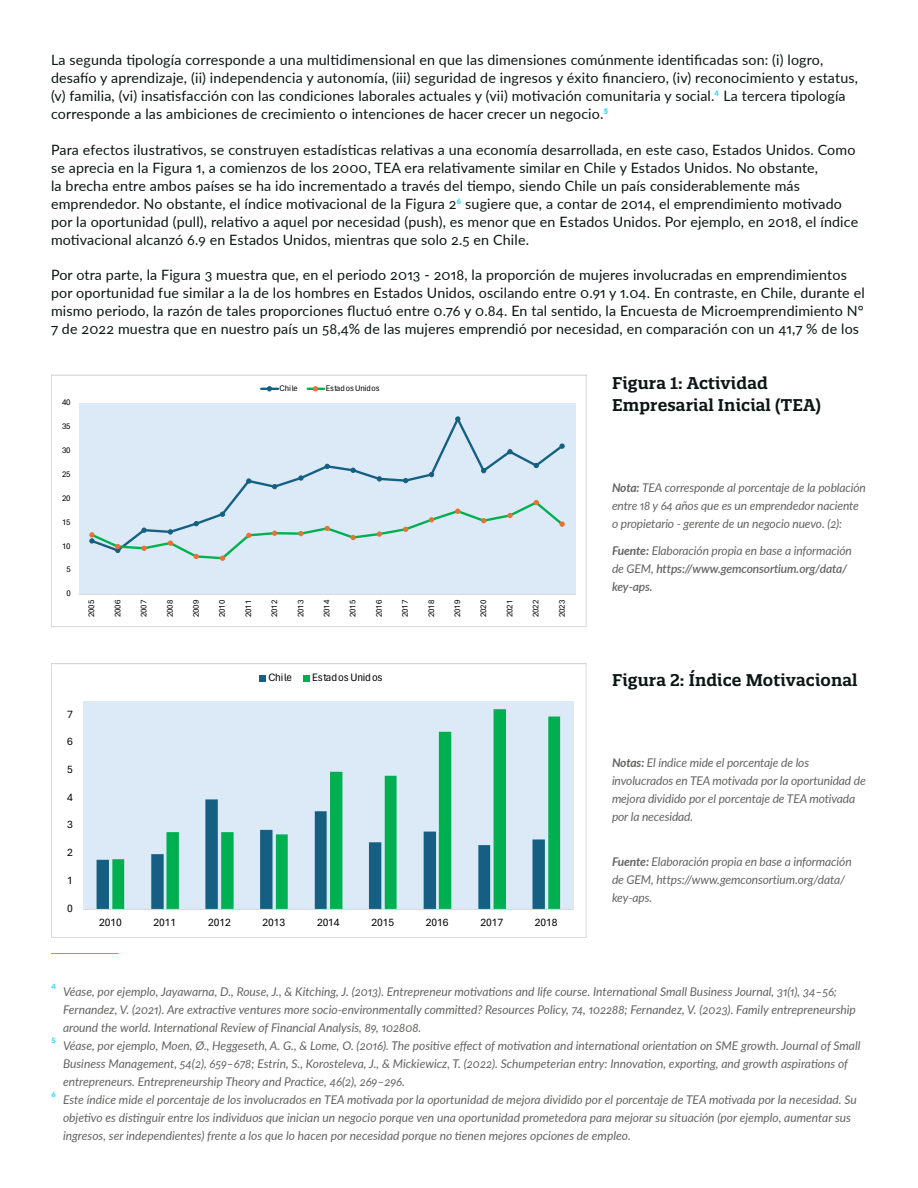
<style>
.page{position:relative;width:918px;height:1188px;background:#fff}
.page>*{position:absolute;margin:0;border:0;box-sizing:border-box;transform-origin:0 0}
.t1{font:600 16.5px/22.5px "Quatro Slab";letter-spacing:.01em;color:#0c1614}
.t2{font:14.25px/18px "Lato";letter-spacing:.01em;color:#0c1614}
.t3{font:italic 12px/18px "Lato";color:#636362}
.t4{font:italic 600 12px/18px "Lato";letter-spacing:-.01em;color:#636362}
.t5{font:11.25px "Aptos Narrow 1900000 5 b 1249";letter-spacing:-.005em;color:#000}
.t6{font:8.55px "Aptos Narrow 1900000 5 b 1249";letter-spacing:-.005em;color:#000}
.s1{font-weight:600;color:#17d4ff}
.s2{font-weight:700}
.s3{font-weight:400}
.s4{font-weight:700;font-style:normal;font-size:15px;color:#4ddeff}
</style>
<div class="page">
<hr style="left:51px;top:953px;width:68px;height:1px;background:#00cfff">
<svg style="left:51px;top:376px;width:535px;height:251px"></svg>
<svg style="left:51px;top:664px;width:535px;height:274px"></svg>
<hr style="left:51px;top:663px;width:535px;height:1px;background:#d0d0d0">
<hr style="left:51px;top:375px;width:535px;height:1px;background:#d0d0d0">
<p class="t2" style="left:51px;top:50px;width:808px">La segunda tipología corresponde a una multidimensional en que las dimensiones comúnmente identificadas son: (i) logro, desafío y aprendizaje, (ii) independencia y autonomía, (iii) seguridad de ingresos y éxito financiero, (iv) reconocimiento y estatus, (v) familia, (vi) insatisfacción con las condiciones laborales actuales y (vii) motivación comunitaria y social.<span class="s1">4</span> La tercera tipología corresponde a las ambiciones de crecimiento o intenciones de hacer crecer un negocio.<span class="s1">5</span></p>
<p class="t2" style="left:51px;top:140px;width:809px">Para efectos ilustrativos, se construyen estadísticas relativas a una economía desarrollada, en este caso, Estados Unidos. Como se aprecia en la Figura 1, a comienzos de los 2000, TEA era relativamente similar en Chile y Estados Unidos. No obstante,<br>la brecha entre ambos países se ha ido incrementado a través del tiempo, siendo Chile un país considerablemente más emprendedor. No obstante, el índice motivacional de la Figura 2<span class="s1">6</span> sugiere que, a contar de 2014, el emprendimiento motivado por la oportunidad (pull), relativo a aquel por necesidad (push), es menor que en Estados Unidos. Por ejemplo, en 2018, el índice motivacional alcanzó 6.9 en Estados Unidos, mientras que solo 2.5 en Chile.</p>
<p class="t2" style="left:51px;top:266px;width:815px">Por otra parte, la Figura 3 muestra que, en el periodo 2013 - 2018, la proporción de mujeres involucradas en emprendimientos por oportunidad fue similar a la de los hombres en Estados Unidos, oscilando entre 0.91 y 1.04. En contraste, en Chile, durante el mismo periodo, la razón de tales proporciones fluctuó entre 0.76 y 0.84. En tal sentido, la Encuesta de Microemprendimiento N° 7 de 2022 muestra que en nuestro país un 58,4% de las mujeres emprendió por necesidad, en comparación con un 41,7 % de los</p>
<p class="t6" style="left:62px;top:397px;width:10px">40</p>
<p class="t6" style="left:62px;top:420px;width:10px">35</p>
<p class="t6" style="left:62px;top:444px;width:10px">30</p>
<p class="t6" style="left:62px;top:468px;width:10px">25</p>
<p class="t6" style="left:62px;top:492px;width:10px">20</p>
<p class="t6" style="left:62px;top:516px;width:10px">15</p>
<p class="t6" style="left:62px;top:540px;width:10px">10</p>
<p class="t6" style="left:66px;top:564px;width:6px">5</p>
<p class="t6" style="left:66px;top:587px;width:6px">0</p>
<p class="t6" style="left:280px;top:382px;width:19px">Chile</p>
<p class="t6" style="left:326px;top:382px;width:55px">Estados Unidos</p>
<p class="t6" style="left:86px;top:617px;width:19px;rotate:-90deg">2005</p>
<p class="t6" style="left:112px;top:617px;width:19px;rotate:-90deg">2006</p>
<p class="t6" style="left:138px;top:617px;width:19px;rotate:-90deg">2007</p>
<p class="t6" style="left:164px;top:617px;width:19px;rotate:-90deg">2008</p>
<p class="t6" style="left:190px;top:617px;width:19px;rotate:-90deg">2009</p>
<p class="t6" style="left:216px;top:617px;width:19px;rotate:-90deg">2010</p>
<p class="t6" style="left:242px;top:617px;width:19px;rotate:-90deg">2011</p>
<p class="t6" style="left:269px;top:617px;width:19px;rotate:-90deg">2012</p>
<p class="t6" style="left:295px;top:617px;width:19px;rotate:-90deg">2013</p>
<p class="t6" style="left:321px;top:617px;width:19px;rotate:-90deg">2014</p>
<p class="t6" style="left:347px;top:617px;width:19px;rotate:-90deg">2015</p>
<p class="t6" style="left:373px;top:617px;width:19px;rotate:-90deg">2016</p>
<p class="t6" style="left:399px;top:617px;width:19px;rotate:-90deg">2017</p>
<p class="t6" style="left:425px;top:617px;width:19px;rotate:-90deg">2018</p>
<p class="t6" style="left:452px;top:617px;width:19px;rotate:-90deg">2019</p>
<p class="t6" style="left:478px;top:617px;width:19px;rotate:-90deg">2020</p>
<p class="t6" style="left:504px;top:617px;width:19px;rotate:-90deg">2021</p>
<p class="t6" style="left:530px;top:617px;width:19px;rotate:-90deg">2022</p>
<p class="t6" style="left:556px;top:617px;width:19px;rotate:-90deg">2023</p>
<p class="t5" style="left:67px;top:706px;width:7px">7</p>
<p class="t5" style="left:67px;top:734px;width:7px">6</p>
<p class="t5" style="left:67px;top:762px;width:7px">5</p>
<p class="t5" style="left:67px;top:789px;width:7px">4</p>
<p class="t5" style="left:67px;top:817px;width:7px">3</p>
<p class="t5" style="left:67px;top:845px;width:7px">2</p>
<p class="t5" style="left:67px;top:873px;width:7px">1</p>
<p class="t5" style="left:67px;top:900px;width:7px">0</p>
<p class="t5" style="left:268px;top:670px;width:25px">Chile</p>
<p class="t5" style="left:312px;top:670px;width:72px">Estados Unidos</p>
<p class="t5" style="left:99px;top:915px;width:24px">2010</p>
<p class="t5" style="left:154px;top:915px;width:24px">2011</p>
<p class="t5" style="left:208px;top:915px;width:24px">2012</p>
<p class="t5" style="left:263px;top:915px;width:24px">2013</p>
<p class="t5" style="left:317px;top:915px;width:24px">2014</p>
<p class="t5" style="left:372px;top:915px;width:24px">2015</p>
<p class="t5" style="left:426px;top:915px;width:24px">2016</p>
<p class="t5" style="left:480px;top:915px;width:24px">2017</p>
<p class="t5" style="left:535px;top:915px;width:24px">2018</p>
<p class="t1" style="left:612px;top:371px;width:211px">Figura 1: Actividad<br>Empresarial Inicial (TEA)</p>
<p class="t3" style="left:612px;top:478px;width:255px"><span class="s2">Nota:</span> TEA corresponde al porcentaje de la población entre 18 y 64 años que es un emprendedor naciente o propietario - gerente de un negocio nuevo. (2):</p>
<p class="t4" style="left:612px;top:541px;width:241px"><span class="s2">Fuente:</span> <span class="s3">Elaboración propia en base a información de GEM,</span> https://www.gemconsortium.org/data/ key-aps.</p>
<p class="t1" style="left:612px;top:668px;width:247px">Figura 2: Índice Motivacional</p>
<p class="t3" style="left:612px;top:753px;width:255px"><span class="s2">Notas:</span> El índice mide el porcentaje de los involucrados en TEA motivada por la oportunidad de mejora dividido por el porcentaje de TEA motivada por la necesidad.</p>
<p class="t3" style="left:612px;top:852px;width:241px"><span class="s2">Fuente:</span> Elaboración propia en base a información de GEM, https://www.gemconsortium.org/data/ key-aps.</p>
<p class="t3" style="left:51px;top:982px;width:788px"><span class="s4">4</span> Véase, por ejemplo, Jayawarna, D., Rouse, J., &amp; Kitching, J. (2013). Entrepreneur motivations and life course. International Small Business Journal, 31(1), 34–56;</p>
<p class="t3" style="left:63px;top:1000px;width:794px">Fernandez, V. (2021). Are extractive ventures more socio-environmentally committed? Resources Policy, 74, 102288; Fernandez, V. (2023). Family entrepreneurship</p>
<p class="t3" style="left:63px;top:1018px;width:360px">around the world. International Review of Financial Analysis, 89, 102808.</p>
<p class="t3" style="left:51px;top:1036px;width:811px"><span class="s4">5</span> Véase, por ejemplo, Moen, Ø., Heggeseth, A. G., &amp; Lome, O. (2016). The positive effect of motivation and international orientation on SME growth. Journal of Small</p>
<p class="t3" style="left:63px;top:1054px;width:787px">Business Management, 54(2), 659–678; Estrin, S., Korosteleva, J., &amp; Mickiewicz, T. (2022). Schumpeterian entry: Innovation, exporting, and growth aspirations of</p>
<p class="t3" style="left:63px;top:1072px;width:343px">entrepreneurs. Entrepreneurship Theory and Practice, 46(2), 269–296.</p>
<p class="t3" style="left:51px;top:1090px;width:807px"><span class="s4">6</span> Este índice mide el porcentaje de los involucrados en TEA motivada por la oportunidad de mejora dividido por el porcentaje de TEA motivada por la necesidad. Su</p>
<p class="t3" style="left:63px;top:1108px;width:790px">objetivo es distinguir entre los individuos que inician un negocio porque ven una oportunidad prometedora para mejorar su situación (por ejemplo, aumentar sus</p>
<p class="t3" style="left:63px;top:1126px;width:569px">ingresos, ser independientes) frente a los que lo hacen por necesidad porque no tienen mejores opciones de empleo.</p>
</div>
